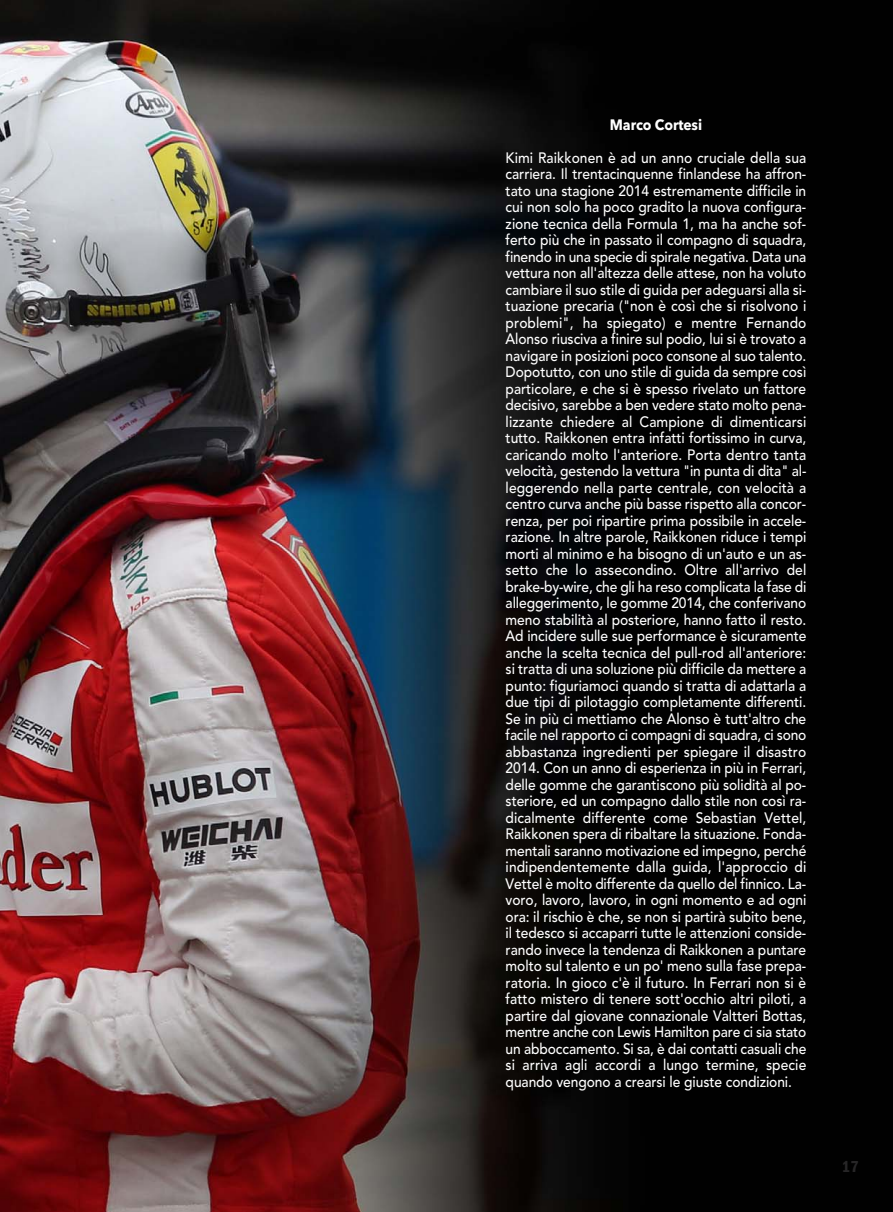
<style>
.page{position:relative;width:893px;height:1212px;background:#fff}
.page>*{position:absolute;margin:0;border:0;box-sizing:border-box;transform-origin:0 0}
.t1{font:16.5px "ITC Franklin Gothic Std Dm Cd";color:#272627}
.t2{font:500 15px/16.5px "Avenir";letter-spacing:-.005em;color:#fff;text-align:justify;scale:.92 1}
.t3{font:700 15px "Avenir Next";letter-spacing:-.005em;color:#fff;scale:.92 1}
</style>
<div class="page">
<img style="left:0;top:0;width:893px;height:1212px">
<p class="t3" style="left:610px;top:118px;width:102px">Marco Cortesi</p>
<p class="t2" style="left:506px;top:151px;width:328px">Kimi Raikkonen è ad un anno cruciale della sua carriera. Il trentacinquenne finlandese ha affron&shy;tato una stagione 2014 estremamente difficile in cui non solo ha poco gradito la nuova configura&shy;zione tecnica della Formula 1, ma ha anche sof&shy;ferto più che in passato il compagno di squadra, finendo in una specie di spirale negativa. Data una vettura non all'altezza delle attese, non ha voluto cambiare il suo stile di guida per adeguarsi alla si&shy;tuazione precaria ("non è così che si risolvono i problemi", ha spiegato) e mentre Fernando Alonso riusciva a finire sul podio, lui si è trovato a navigare in posizioni poco consone al suo talento.<br>Dopotutto, con uno stile di guida da sempre così particolare, e che si è spesso rivelato un fattore decisivo, sarebbe a ben vedere stato molto pena&shy;lizzante chiedere al Campione di dimenticarsi tutto. Raikkonen entra infatti fortissimo in curva, caricando molto l'anteriore. Porta dentro tanta velocità, gestendo la vettura "in punta di dita" al&shy;leggerendo nella parte centrale, con velocità a centro curva anche più basse rispetto alla concor&shy;renza, per poi ripartire prima possibile in accele&shy;razione. In altre parole, Raikkonen riduce i tempi morti al minimo e ha bisogno di un'auto e un as&shy;setto che lo assecondino. Oltre all'arrivo del brake-by-wire, che gli ha reso complicata la fase di alleggerimento, le gomme 2014, che conferivano meno stabilità al posteriore, hanno fatto il resto.<br>Ad incidere sulle sue performance è sicuramente anche la scelta tecnica del pull-rod all'anteriore: si tratta di una soluzione più difficile da mettere a punto: figuriamoci quando si tratta di adattarla a due tipi di pilotaggio completamente differenti.<br>Se in più ci mettiamo che Alonso è tutt'altro che facile nel rapporto ci compagni di squadra, ci sono abbastanza ingredienti per spiegare il disastro 2014. Con un anno di esperienza in più in Ferrari, delle gomme che garantiscono più solidità al po&shy;steriore, ed un compagno dallo stile non così ra&shy;dicalmente differente come Sebastian Vettel, Raikkonen spera di ribaltare la situazione. Fonda&shy;mentali saranno motivazione ed impegno, perché indipendentemente dalla guida, l'approccio di Vettel è molto differente da quello del finnico. La&shy;voro, lavoro, lavoro, in ogni momento e ad ogni ora: il rischio è che, se non si partirà subito bene, il tedesco si accaparri tutte le attenzioni conside&shy;rando invece la tendenza di Raikkonen a puntare molto sul talento e un po' meno sulla fase prepa&shy;ratoria. In gioco c'è il futuro. In Ferrari non si è fatto mistero di tenere sott'occhio altri piloti, a partire dal giovane connazionale Valtteri Bottas, mentre anche con Lewis Hamilton pare ci sia stato un abboccamento. Si sa, è dai contatti casuali che si arriva agli accordi a lungo termine, specie quando vengono a crearsi le giuste condizioni.</p>
<p class="t1" style="left:842px;top:1156px;width:18px">17</p>
</div>
